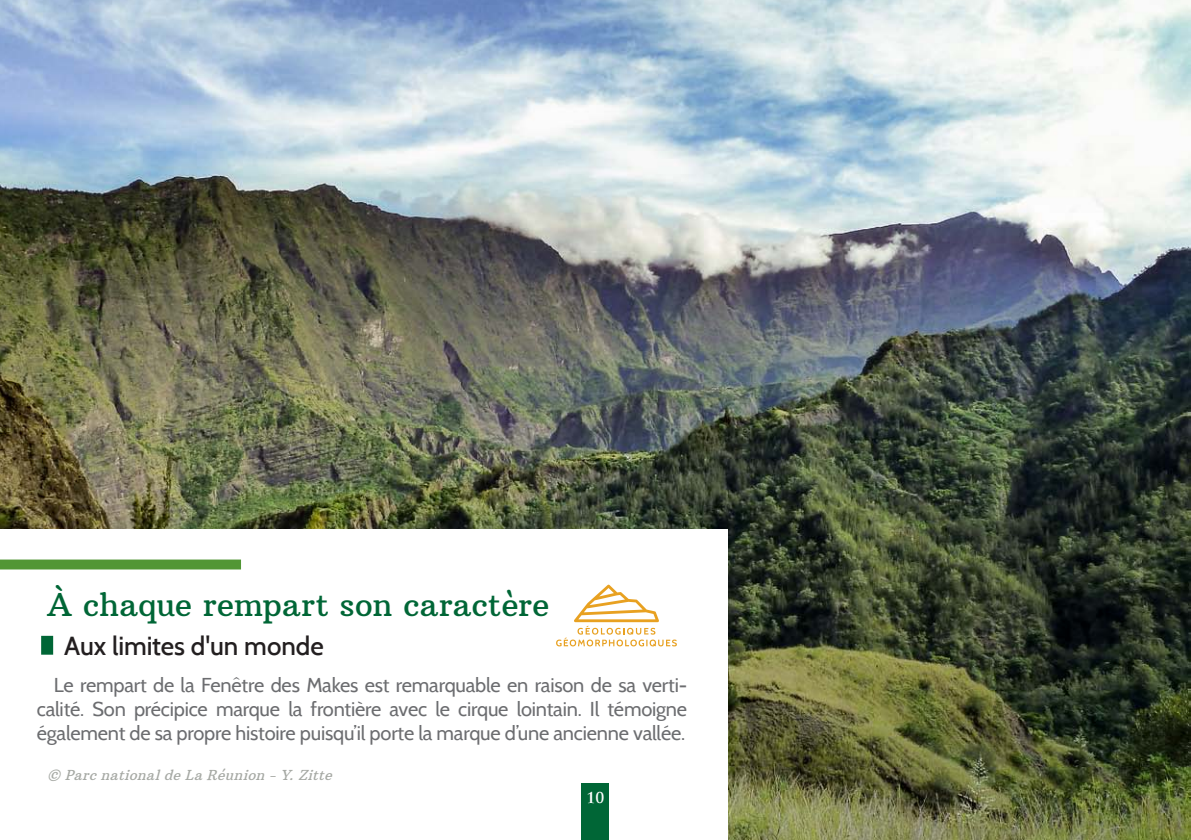
<style>
.page{position:relative;width:1191px;height:840px;background:#fff}
.page>*{position:absolute;margin:0;border:0;box-sizing:border-box;transform-origin:0 0}
.Titre{font:32px "Arbutus Slab";letter-spacing:-.005em;color:#006636}
.Intertitre{font:500 26px "Cabin";letter-spacing:-.005em;color:#231f20}
.Body{font:20px/24px "Cabin";letter-spacing:-.01em;color:#6c6d70;text-align:justify}
.t1{font:700 16px "Sabon";color:#fff}
.Crédits_photo{font:italic 14px "Arbutus Slab";color:#a6a9a4}
</style>
<div class="page">
<img style="left:0;top:0;width:1191px;height:839px">
<div style="left:0;top:529px;width:727px;height:310px;background:#fff"></div>
<div style="left:0;top:559px;width:241px;height:10px;background:#529635"></div>
<div style="left:41px;top:635px;width:12px;height:19px;background:#006636"></div>
<svg style="left:556px;top:584px;width:121px;height:62px"></svg>
<div style="left:582px;top:782px;width:27px;height:57px;background:#006636"></div>
<p class="Titre" style="left:47px;top:583px;width:504px">À chaque rempart son caractère</p>
<p class="Intertitre" style="left:64px;top:630px;width:261px">Aux limites d'un monde</p>
<p class="Body" style="left:37px;top:672px;width:652px;text-indent:17px">Le rempart de la Fenêtre des Makes est remarquable en raison de sa verti&shy;calité. Son précipice marque la frontière avec le cirque lointain. Il témoigne également de sa propre histoire puisqu’il porte la marque d’une ancienne vallée.</p>
<p class="Crédits_photo" style="left:47px;top:766px;width:291px">© ParcnationaldeLaRéunion -Y.Zitte</p>
<p class="t1" style="left:586px;top:787px;width:19px">10</p>
</div>
